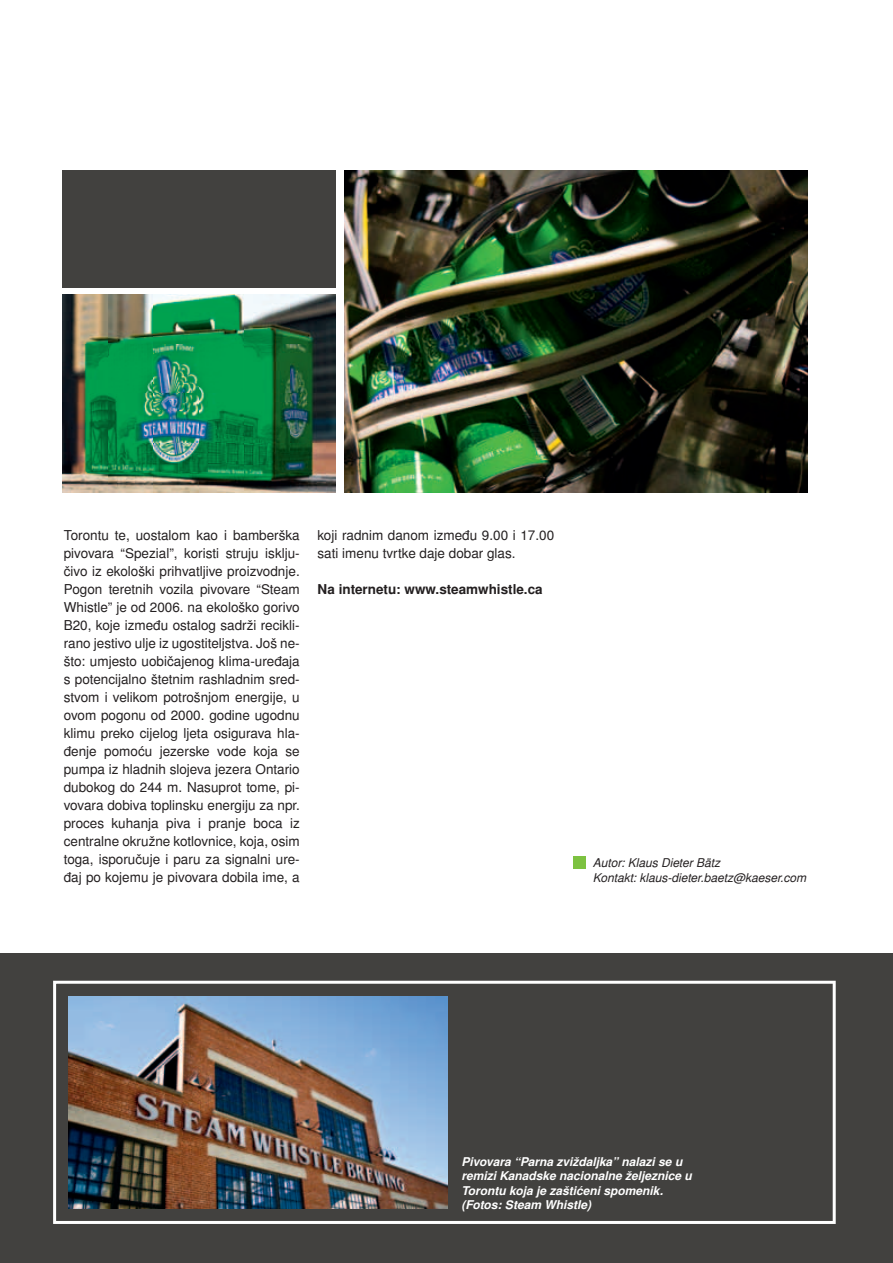
<style>
.page{position:relative;width:893px;height:1263px;background:#fff}
.page>*{position:absolute;margin:0;border:0;box-sizing:border-box;transform-origin:0 0}
.t1{font:13.5px/18px "Nimbus San L";color:#231f20;text-align:justify}
.t2{font:700 13.5px "Nimbus San L";color:#231f20}
.t3{font:italic 700 12px/14.2px "Nimbus San L";color:#fff}
.t4{font:italic 12px/15px "Nimbus San L";color:#231f20}
</style>
<div class="page">
<div style="left:573px;top:856px;width:12px;height:13px;background:#7dc241"></div>
<img style="left:62px;top:295px;width:274px;height:198px">
<div style="left:63px;top:170px;width:273px;height:117px;background:#42413f"></div>
<img style="left:344px;top:170px;width:464px;height:323px">
<div style="left:0;top:954px;width:893px;height:309px;background:#42413f"></div>
<svg style="left:53px;top:981px;width:783px;height:243px"></svg>
<img style="left:68px;top:996px;width:379px;height:212px">
<p class="t1" style="left:64px;top:527px;width:238px">Torontu te, uostalom kao i bamberška pivovara “Spezial”, koristi struju isklju&shy;čivo iz ekološki prihvatljive proizvodnje.<br>Pogon teretnih vozila pivovare “Steam Whistle” je od 2006. na ekološko gorivo B20, koje između ostalog sadrži recikli&shy;rano jestivo ulje iz ugostiteljstva. Još ne&shy;što: umjesto uobičajenog klima-uređaja s potencijalno štetnim rashladnim sred&shy;stvom i velikom potrošnjom energije, u ovom pogonu od 2000. godine ugodnu klimu preko cijelog ljeta osigurava hla&shy;đenje pomoću jezerske vode koja se pumpa iz hladnih slojeva jezera Ontario dubokog do 244 m. Nasuprot tome, pi&shy;vovara dobiva toplinsku energiju za npr. proces kuhanja piva i pranje boca iz centralne okružne kotlovnice, koja, osim toga, isporučuje i paru za signalni ure&shy;đaj po kojemu je pivovara dobila ime, a</p>
<p class="t1" style="left:317px;top:527px;width:238px">koji radnim danom između 9.00 i 17.00 sati imenu tvrtke daje dobar glas.</p>
<p class="t2" style="left:317px;top:581px;width:227px">Na internetu: www.steamwhistle.ca</p>
<p class="t4" style="left:593px;top:856px;width:215px">Autor: Klaus Dieter Bätz<br>Kontakt: klaus-dieter.baetz@kaeser.com</p>
<p class="t3" style="left:461px;top:1155px;width:232px">Pivovara “Parna zviždaljka” nalazi se u remizi Kanadske nacionalne željeznice u Torontu koja je zaštićeni spomenik. (Fotos: Steam Whistle)</p>
</div>
